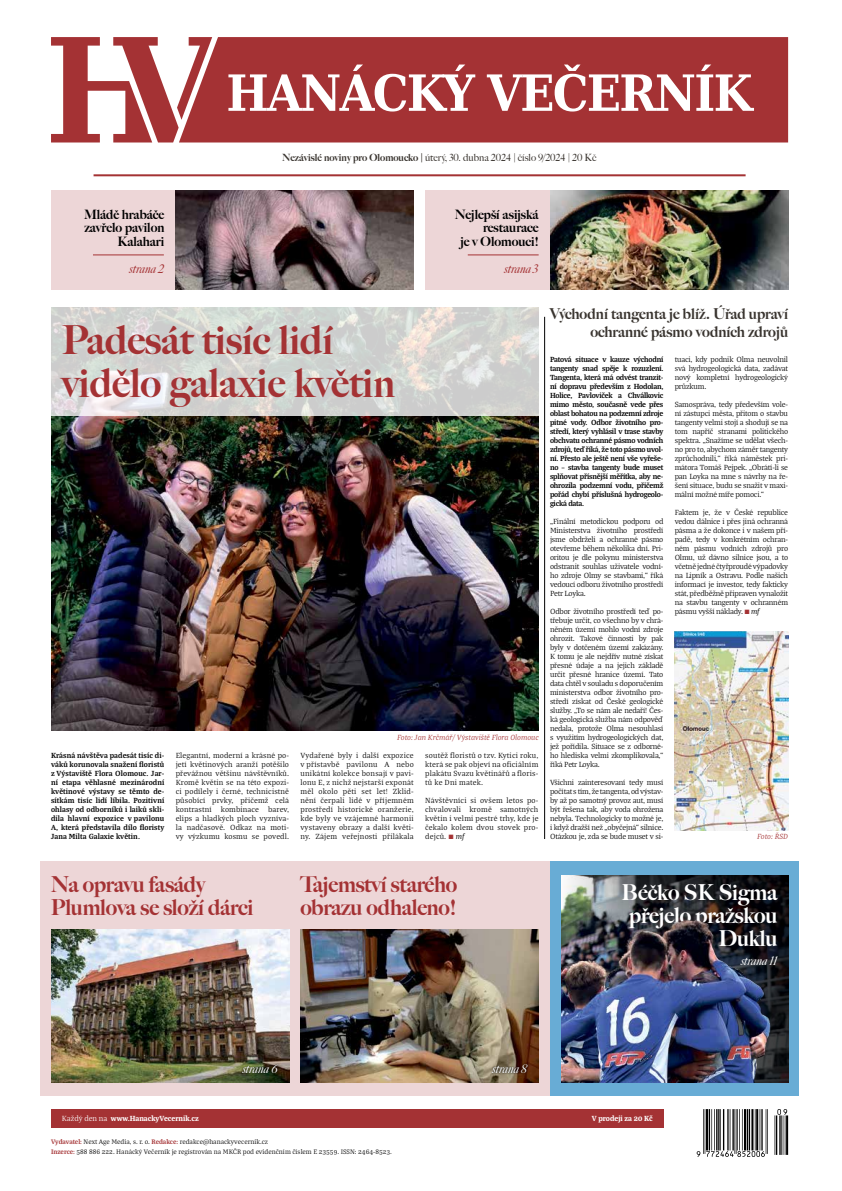
<style>
.page{position:relative;width:842px;height:1191px;background:#fff}
.page>*{position:absolute;margin:0;border:0;box-sizing:border-box;transform-origin:0 0}
.t1{font:900 40px/43px "Big Caslon FB";color:#a43234}
.t2{font:900 22px/23px "Big Caslon FB";letter-spacing:-.01em;color:#a43234}
.t3{font:900 22px/23px "Big Caslon FB";letter-spacing:-.005em;color:#fff;text-align:right}
.t4{font:900 15px/18px "Big Caslon FB";color:#39342f;text-align:right}
.t5{font:900 13px/13px "Big Caslon FB";color:#000;text-align:right}
.t6{font:italic 12px "Big Caslon FB";color:#fff}
.t7{font:italic 12px "Big Caslon FB";color:#a43234}
.t8{font:10px "Big Caslon FB";color:#39342f}
.t9{font:300 8px/9px "Bagatela";letter-spacing:-.025em;color:#000;text-align:justify}
.t10{font:700 8px/9px "Bagatela";letter-spacing:-.015em;color:#000;text-align:justify}
.t11{font:8px "Bagatela Dark";color:#fff}
.t12{font:italic 300 8px "Bagatela";color:#a43234}
.t13{font:300 7px/9.9px "Bagatela";color:#000}
.s1{font-weight:900}
.s2{font-weight:400;font-style:italic}
.s3{font-family:"Bagatela";font-weight:300}
.s4{font-weight:700;color:#a43234}
</style>
<div class="page">
<img style="left:51px;top:416px;width:488px;height:315px">
<div style="left:40px;top:861px;width:510px;height:234px;background:#edd6d7"></div>
<img style="left:300px;top:929px;width:238px;height:153px">
<img style="left:51px;top:929px;width:238px;height:153px">
<hr style="left:544px;top:317px;width:1px;height:522px;background:#000">
<div style="left:51px;top:1109px;width:612px;height:18px;background:#a43234"></div>
<div style="left:51px;top:191px;width:125px;height:99px;background:#edd6d7"></div>
<div style="left:425px;top:191px;width:125px;height:99px;background:#edd6d7"></div>
<img style="left:550px;top:191px;width:238px;height:99px">
<img style="left:176px;top:191px;width:238px;height:99px">
<hr style="left:93px;top:255px;width:71px;height:1px;background:#a43234">
<hr style="left:468px;top:255px;width:71px;height:1px;background:#a43234">
<hr style="left:94px;top:174px;width:652px;height:2px;background:#a43234">
<div style="left:212px;top:37px;width:576px;height:105px;background:#a43234"></div>
<svg style="left:228px;top:65px;width:247px;height:46px"></svg>
<svg style="left:487px;top:65px;width:267px;height:46px"></svg>
<svg style="left:51px;top:37px;width:161px;height:105px"></svg>
<svg style="left:51px;top:308px;width:488px;height:108px;fill:#d2d4d0"></svg>
<svg style="left:240px;top:1062px;width:40px;height:13px"></svg>
<svg style="left:490px;top:1062px;width:39px;height:13px"></svg>
<img style="left:675px;top:632px;width:113px;height:198px">
<div style="left:550px;top:861px;width:249px;height:234px;background:#68acd5"></div>
<img style="left:561px;top:875px;width:227px;height:207px">
<svg style="left:697px;top:1109px;width:91px;height:47px"></svg>
<p class="t8" style="left:282px;top:152px;width:316px"><span class="s1">Nezávislé noviny pro Olomoucko |</span> úterý, 30. dubna 2024 | číslo 9/2024 | 20 Kč</p>
<h3 class="t5" style="left:84px;top:208px;width:82px">Mládě hrabáče zavřelo pavilon<br>Kalahari</h3>
<h3 class="t5" style="left:455px;top:208px;width:85px">Nejlepší asijská restaurace<br>je v Olomouci!</h3>
<h3 class="t7" style="left:130px;top:261px;width:36px">strana 2</h3>
<h3 class="t7" style="left:505px;top:261px;width:36px">strana 3</h3>
<h1 class="t1" style="left:62px;top:319px;width:335px">Padesát tisíc lidí vidělo galaxie květin</h1>
<p class="t12" style="left:397px;top:732px;width:143px">Foto: Jan Krčmář/ Výstaviště Flora Olomouc</p>
<p class="t10" style="left:51px;top:750px;width:115px">Krásná návštěva padesát tisíc di&shy;váků korunovala snažení floristů z Výstaviště Flora Olomouc. Jar&shy;ní etapa věhlasné mezinárodní květinové výstavy se těmto de&shy;sítkám tisíc lidí líbila. Pozitivní ohlasy od odborníků i laiků skli&shy;dila hlavní expozice v pavilonu A, která představila dílo floristy Jana Milta Galaxie květin.</p>
<p class="t9" style="left:176px;top:750px;width:115px">Elegantní, moderní a krásné po&shy;jetí květinových aranží potěšilo převážnou většinu návštěvníků.<br>Kromě květin se na této expozi&shy;ci podílely i černé, technicistně působící prvky, přičemž celá kontrastní kombinace barev, elips a hladkých ploch vyzníva&shy;la nadčasově. Odkaz na moti&shy;vy výzkumu kosmu se povedl.</p>
<p class="t9" style="left:300px;top:750px;width:115px">Vydařené byly i další expozice v přístavbě pavilonu A nebo unikátní kolekce bonsají v pavi&shy;lonu E, z nichž nejstarší exponát měl okolo pěti set let! Zklid&shy;nění čerpali lidé v příjemném prostředí historické oranžerie, kde byly ve vzájemné harmonii vystaveny obrazy a další květi&shy;ny. Zájem veřejnosti přilákala</p>
<p class="t9" style="left:425px;top:750px;width:115px">soutěž floristů o tzv. Kytici roku, která se pak objeví na oficiálním plakátu Svazu květinářů a floris&shy;tů ke Dni matek.</p>
<p class="t9" style="left:425px;top:795px;width:115px">Návštěvníci si ovšem letos po&shy;chvalovali kromě samotných květin i velmi pestré trhy, kde je čekalo kolem dvou stovek pro&shy;dejců. <span class="s2">mf</span></p>
<h3 class="t4" style="left:550px;top:305px;width:240px">Východní tangenta je blíž. Úřad upraví ochranné pásmo vodních zdrojů</h3>
<p class="t10" style="left:550px;top:354px;width:115px">Patová situace v kauze východní tangenty snad spěje k rozuzlení.<br>Tangenta, která má odvést tranzit&shy;ní dopravu především z Hodolan, Holice, Pavloviček a Chválkovic mimo město, současně vede přes oblast bohatou na podzemní zdroje pitné vody. Odbor životního pro&shy;středí, který vyhlásil v trase stavby obchvatu ochranné pásmo vodních zdrojů, teď říká, že toto pásmo uvol&shy;ní. Přesto ale ještě není vše vyřeše&shy;no – stavba tangenty bude muset splňovat přísnější měřítka, aby ne&shy;ohrozila podzemní vodu, přičemž pořád chybí příslušná hydrogeolo&shy;gická data.</p>
<p class="t9" style="left:550px;top:516px;width:115px">„Finální metodickou podporu od Ministerstva životního prostředí jsme obdrželi a ochranné pásmo otevřeme během několika dní. Pri&shy;oritou je dle pokynu ministerstva odstranit souhlas uživatele vodní&shy;ho zdroje Olmy se stavbami,“ říká vedoucí odboru životního prostředí Petr Loyka.</p>
<p class="t9" style="left:550px;top:606px;width:115px">Odbor životního prostředí teď po&shy;třebuje určit, co všechno by v chrá&shy;něném území mohlo vodní zdroje ohrozit. Takové činnosti by pak byly v dotčeném území zakázány.<br>K tomu je ale nejdřív nutné získat přesné údaje a na jejich základě určit přesné hranice území. Tato data chtěl v souladu s doporučením ministerstva odbor životního pro&shy;středí získat od České geologické služby. „To se nám ale nedaří! Čes&shy;ká geologická služba nám odpověď nedala, protože Olma nesouhlasí s využitím hydrogeologických dat, jež pořídila. Situace se z odborné&shy;ho hlediska velmi zkomplikovala,“ říká Petr Loyka.</p>
<p class="t9" style="left:550px;top:777px;width:115px">Všichni zainteresovaní tedy musí počítat s tím, že tangenta, od výstav&shy;by až po samotný provoz aut, musí být řešena tak, aby voda ohrožena nebyla. Technologicky to možné je, i když dražší než „obyčejná“ silnice.<br>Otázkou je, zda se bude muset v si-</p>
<p class="t9" style="left:675px;top:354px;width:115px">tuaci, kdy podnik Olma neuvolnil svá hydrogeologická data, zadávat nový kompletní hydrogeologický průzkum.</p>
<p class="t9" style="left:675px;top:399px;width:115px">Samospráva, tedy především vole&shy;ní zástupci města, přitom o stavbu tangenty velmi stojí a shodují se na tom napříč stranami politického spektra. „Snažíme se udělat všech&shy;no pro to, abychom záměr tangenty zprůchodnili,“ říká náměstek pri&shy;mátora Tomáš Pejpek. „Obrátí-li se pan Loyka na mne s návrhy na ře&shy;šení situace, budu se snažit v maxi&shy;mální možné míře pomoci.“</p>
<p class="t9" style="left:675px;top:507px;width:115px">Faktem je, že v České republice vedou dálnice i přes jiná ochranná pásma a že dokonce i v našem pří&shy;padě, tedy v konkrétním ochran&shy;ném pásmu vodních zdrojů pro Olmu, už dávno silnice jsou, a to včetně jedné čtyřproudé výpadovky na Lipník a Ostravu. Podle našich informací je investor, tedy fakticky stát, předběžně připraven vynaložit na stavbu tangenty v ochranném pásmu vyšší náklady. <span class="s2">mf</span></p>
<p class="t12" style="left:757px;top:831px;width:33px">Foto: ŘSD</p>
<h2 class="t2" style="left:51px;top:872px;width:204px">Na opravu fasády<br>Plumlova se složí dárci</h2>
<h2 class="t2" style="left:300px;top:872px;width:158px">Tajemství starého obrazu odhaleno!</h2>
<h2 class="t3" style="left:622px;top:881px;width:157px">Béčko SK Sigma přejelo pražskou<br>Duklu</h2>
<h3 class="t6" style="left:741px;top:953px;width:38px">strana 11</h3>
<h3 class="t6" style="left:243px;top:1061px;width:37px">strana 6</h3>
<h3 class="t6" style="left:492px;top:1061px;width:36px">strana 8</h3>
<p class="t11" style="left:62px;top:1112px;width:138px"><span class="s3">Každý den na</span> www.HanackyVecernik.cz</p>
<p class="t11" style="left:592px;top:1112px;width:62px">V prodeji za 20 Kč</p>
<p class="t13" style="left:51px;top:1136px;width:342px"><span class="s4">Vydavatel:</span> Next Age Media, s. r. o. <span class="s4">Redakce:</span> redakce@hanackyvecernik.cz<br><span class="s4">Inzerce:</span> 588 886 222. Hanácký Večerník je registrován na MKČR pod evidenčním číslem E 23559. ISSN: 2464-8523.</p>
</div>
